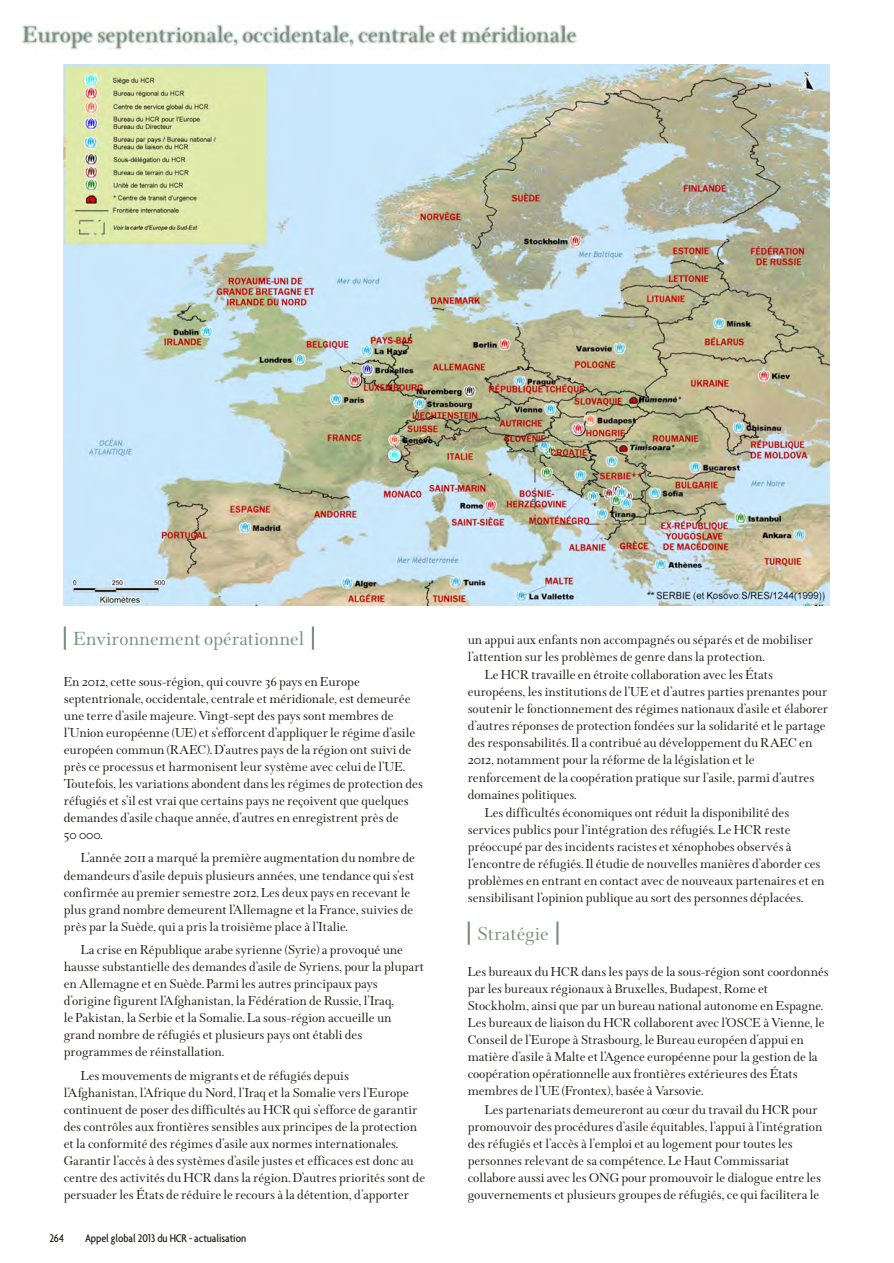
<style>
.page{position:relative;width:894px;height:1263px;background:#fff}
.page>*{position:absolute;margin:0;border:0;box-sizing:border-box;transform-origin:0 0}
.t1{font:21px "Wessex";letter-spacing:-.005em;color:#789182}
.t2{font:14.25px/17.1px "Wessex";letter-spacing:-.005em;color:#1f1a17}
.t3{font:500 condensed 12px "Agenda";letter-spacing:-.005em;color:#1f1a17}
</style>
<div class="page">
<hr style="left:64px;top:627px;width:2px;height:23px;background:#789182">
<hr style="left:312px;top:627px;width:2px;height:23px;background:#789182">
<hr style="left:468px;top:922px;width:2px;height:23px;background:#789182">
<hr style="left:556px;top:922px;width:3px;height:23px;background:#789182">
<img style="left:64px;top:64px;width:765px;height:541px">
<img style="left:22px;top:25px;width:556px;height:25px">
<h1 class="t1" style="left:74px;top:629px;width:232px">Environnement opérationnel</h1>
<p class="t2" style="left:64px;top:673px;width:361px">En 2012, cette sous-région, qui couvre 36 pays en Europe septentrionale, occidentale, centrale et méridionale, est demeurée une terre d’asile majeure. Vingt-sept des pays sont membres de l’Union européenne (UE) et s’efforcent d’appliquer le régime d’asile européen commun (RAEC). D’autres pays de la région ont suivi de près ce processus et harmonisent leur système avec celui de l’UE.<br>Toutefois, les variations abondent dans les régimes de protection des réfugiés et s’il est vrai que certains pays ne reçoivent que quelques demandes d’asile chaque année, d’autres en enregistrent près de<br>50 000.</p>
<p class="t2" style="left:64px;top:850px;width:353px;text-indent:17px">L’année 2011 a marqué la première augmentation du nombre de demandeurs d’asile depuis plusieurs années, une tendance qui s’est confirmée au premier semestre 2012. Les deux pays en recevant le plus grand nombre demeurent l’Allemagne et la France, suivies de près par la Suède, qui a pris la troisième place à l’Italie.</p>
<p class="t2" style="left:64px;top:942px;width:362px;text-indent:17px">La crise en République arabe syrienne (Syrie) a provoqué une hausse substantielle des demandes d’asile de Syriens, pour la plupart en Allemagne et en Suède. Parmi les autres principaux pays d’origine figurent l’Afghanistan, la Fédération de Russie, l’Iraq,<br>le Pakistan, la Serbie et la Somalie. La sous-région accueille un grand nombre de réfugiés et plusieurs pays ont établi des programmes de réinstallation.</p>
<p class="t2" style="left:64px;top:1067px;width:363px;text-indent:17px">Les mouvements de migrants et de réfugiés depuis l’Afghanistan, l’Afrique du Nord, l’Iraq et la Somalie vers l’Europe continuent de poser des difficultés au HCR qui s’efforce de garantir des contrôles aux frontières sensibles aux principes de la protection et la conformité des régimes d’asile aux normes internationales.<br>Garantir l’accès à des systèmes d’asile justes et efficaces est donc au centre des activités du HCR dans la région. D’autres priorités sont de persuader les États de réduire le recours à la détention, d’apporter</p>
<p class="t3" style="left:49px;top:1232px;width:16px">264</p>
<p class="t3" style="left:85px;top:1232px;width:163px">Appel global 2013 du HCR - actualisation</p>
<p class="t2" style="left:468px;top:632px;width:347px">un appui aux enfants non accompagnés ou séparés et de mobiliser</p>
<p class="t2" style="left:468px;top:649px;width:299px">l’attention sur les problèmes de genre dans la protection.</p>
<p class="t2" style="left:485px;top:667px;width:290px">Le HCR travaille en étroite collaboration avec les États</p>
<p class="t2" style="left:468px;top:684px;width:361px">européens, les institutions de l’UE et d’autres parties prenantes pour</p>
<p class="t2" style="left:468px;top:701px;width:362px">soutenir le fonctionnement des régimes nationaux d’asile et élaborer</p>
<p class="t2" style="left:468px;top:718px;width:360px">d’autres réponses de protection fondées sur la solidarité et le partage</p>
<p class="t2" style="left:468px;top:735px;width:346px">des responsabilités. Il a contribué au développement du RAEC en</p>
<p class="t2" style="left:468px;top:752px;width:288px">2012, notamment pour la réforme de la législation et le</p>
<p class="t2" style="left:468px;top:769px;width:348px">renforcement de la coopération pratique sur l’asile, parmi d’autres</p>
<p class="t2" style="left:468px;top:787px;width:111px">domaines politiques.</p>
<p class="t2" style="left:485px;top:805px;width:306px">Les difficultés économiques ont réduit la disponibilité des</p>
<p class="t2" style="left:468px;top:822px;width:324px">services publics pour l’intégration des réfugiés. Le HCR reste</p>
<p class="t2" style="left:468px;top:839px;width:326px">préoccupé par des incidents racistes et xénophobes observés à</p>
<p class="t2" style="left:468px;top:856px;width:354px">l’encontre de réfugiés. Il étudie de nouvelles manières d’aborder ces</p>
<p class="t2" style="left:468px;top:873px;width:358px">problèmes en entrant en contact avec de nouveaux partenaires et en</p>
<p class="t2" style="left:468px;top:890px;width:337px">sensibilisant l’opinion publique au sort des personnes déplacées.</p>
<h1 class="t1" style="left:477px;top:924px;width:73px">Stratégie</h1>
<p class="t2" style="left:468px;top:964px;width:363px">Les bureaux du HCR dans les pays de la sous-région sont coordonnés par les bureaux régionaux à Bruxelles, Budapest, Rome et Stockholm, ainsi que par un bureau national autonome en Espagne.<br>Les bureaux de liaison du HCR collaborent avec l’OSCE à Vienne, le Conseil de l’Europe à Strasbourg, le Bureau européen d’appui en matière d’asile à Malte et l’Agence européenne pour la gestion de la coopération opérationnelle aux frontières extérieures des États membres de l’UE (Frontex), basée à Varsovie.</p>
<p class="t2" style="left:468px;top:1102px;width:356px;text-indent:17px">Les partenariats demeureront au cœur du travail du HCR pour promouvoir des procédures d’asile équitables, l’appui à l’intégration des réfugiés et l’accès à l’emploi et au logement pour toutes les personnes relevant de sa compétence. Le Haut Commissariat collabore aussi avec les ONG pour promouvoir le dialogue entre les gouvernements et plusieurs groupes de réfugiés, ce qui facilitera le</p>
</div>
